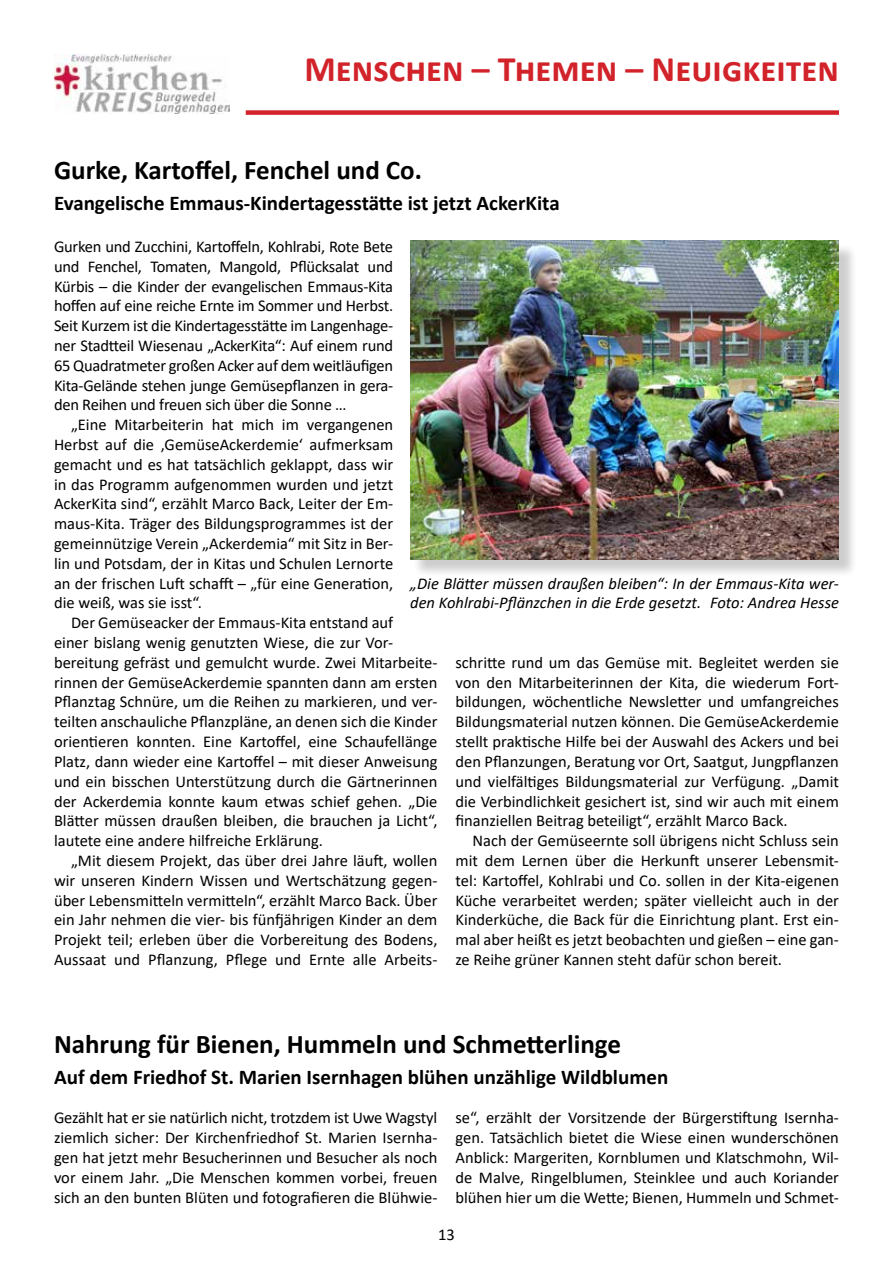
<style>
.page{position:relative;width:893px;height:1263px;background:#fff}
.page>*{position:absolute;margin:0;border:0;box-sizing:border-box;transform-origin:0 0}
.t1{font:700 36px "Calibri";color:#d2232a}
.t2{font:700 27px "Calibri";color:#000}
.t3{font:700 21px "Calibri";color:#000}
.t4{font:16.5px/19.8px "Calibri";color:#000;text-align:justify}
.t5{font:italic 16.5px/19.8px "Calibri";color:#000}
</style>
<div class="page">
<img style="left:54px;top:54px;width:176px;height:59px">
<div style="left:246px;top:110px;width:593px;height:5px;background:#d2232a"></div>
<div style="left:412px;top:243px;width:445px;height:335px;background:#000;opacity:.2"></div>
<img style="left:410px;top:241px;width:429px;height:318px">
<h1 class="t1" style="left:304px;top:44px;width:536px">Menschen – Themen – Neuigkeiten</h1>
<h2 class="t2" style="left:54px;top:151px;width:369px">Gurke, Kartoffel, Fenchel und Co.</h2>
<p class="t3" style="left:54px;top:188px;width:507px">Evangelische Emmaus-Kindertagesstätte ist jetzt AckerKita</p>
<p class="t4" style="left:54px;top:236px;width:341px">Gurken und Zucchini, Kartoffeln, Kohlrabi, Rote Bete und Fenchel, Tomaten, Mangold, Pflücksalat und Kürbis – die Kinder der evangelischen Emmaus-Kita hoffen auf eine reiche Ernte im Sommer und Herbst.<br>Seit Kurzem ist die Kindertagesstätte im Langenhage&shy;ner Stadtteil Wiesenau „AckerKita“: Auf einem rund 65 Quadratmeter großen Acker auf dem weitläufigen Kita-Gelände stehen junge Gemüsepflanzen in gera&shy;den Reihen und freuen sich über die Sonne …</p>
<p class="t4" style="left:54px;top:414px;width:341px;text-indent:17px">„Eine Mitarbeiterin hat mich im vergangenen Herbst auf die ‚GemüseAckerdemie‘ aufmerksam gemacht und es hat tatsächlich geklappt, dass wir in das Programm aufgenommen wurden und jetzt AckerKita sind“, erzählt Marco Back, Leiter der Em&shy;maus-Kita. Träger des Bildungsprogrammes ist der gemeinnützige Verein „Ackerdemia“ mit Sitz in Ber&shy;lin und Potsdam, der in Kitas und Schulen Lernorte an der frischen Luft schafft – „für eine Generation, die weiß, was sie isst“.</p>
<p class="t4" style="left:54px;top:612px;width:385px;text-align:left;text-indent:17px">Der Gemüseacker der Emmaus-Kita entstand auf<br>einer bislang wenig genutzten Wiese, die zur Vor&shy;bereitung gefräst und gemulcht wurde. Zwei Mitarbeite&shy;rinnen der GemüseAckerdemie spannten dann am ersten Pflanztag Schnüre, um die Reihen zu markieren, und ver&shy;teilten anschauliche Pflanzpläne, an denen sich die Kinder orientieren konnten. Eine Kartoffel, eine Schaufellänge Platz, dann wieder eine Kartoffel – mit dieser Anweisung und ein bisschen Unterstützung durch die Gärtnerinnen der Ackerdemia konnte kaum etwas schief gehen. „Die Blätter müssen draußen bleiben, die brauchen ja Licht“, lautete eine andere hilfreiche Erklärung.</p>
<p class="t4" style="left:54px;top:850px;width:385px;text-indent:17px">„Mit diesem Projekt, das über drei Jahre läuft, wollen wir unseren Kindern Wissen und Wertschätzung gegen&shy;über Lebensmitteln vermitteln“, erzählt Marco Back. Über ein Jahr nehmen die vier- bis fünfjährigen Kinder an dem Projekt teil; erleben über die Vorbereitung des Bodens, Aussaat und Pflanzung, Pflege und Ernte alle Arbeits-</p>
<p class="t5" style="left:410px;top:573px;width:430px">„Die Blätter müssen draußen bleiben“: In der Emmaus-Kita wer&shy;den Kohlrabi-Pflänzchen in die Erde gesetzt. Foto: Andrea Hesse</p>
<p class="t4" style="left:455px;top:652px;width:385px">schritte rund um das Gemüse mit. Begleitet werden sie von den Mitarbeiterinnen der Kita, die wiederum Fort&shy;bildungen, wöchentliche Newsletter und umfangreiches Bildungsmaterial nutzen können. Die GemüseAckerdemie stellt praktische Hilfe bei der Auswahl des Ackers und bei den Pflanzungen, Beratung vor Ort, Saatgut, Jungpflanzen und vielfältiges Bildungsmaterial zur Verfügung. „Damit die Verbindlichkeit gesichert ist, sind wir auch mit einem finanziellen Beitrag beteiligt“, erzählt Marco Back.</p>
<p class="t4" style="left:455px;top:830px;width:385px;text-indent:17px">Nach der Gemüseernte soll übrigens nicht Schluss sein mit dem Lernen über die Herkunft unserer Lebensmit&shy;tel: Kartoffel, Kohlrabi und Co. sollen in der Kita-eigenen Küche verarbeitet werden; später vielleicht auch in der Kinderküche, die Back für die Einrichtung plant. Erst ein&shy;mal aber heißt es jetzt beobachten und gießen – eine gan&shy;ze Reihe grüner Kannen steht dafür schon bereit.</p>
<h2 class="t2" style="left:54px;top:1024px;width:568px">Nahrung für Bienen, Hummeln und Schmetterlinge</h2>
<p class="t3" style="left:54px;top:1062px;width:616px">Auf dem Friedhof St. Marien Isernhagen blühen unzählige Wildblumen</p>
<p class="t4" style="left:54px;top:1107px;width:385px">Gezählt hat er sie natürlich nicht, trotzdem ist Uwe Wagstyl ziemlich sicher: Der Kirchenfriedhof St. Marien Isernha&shy;gen hat jetzt mehr Besucherinnen und Besucher als noch vor einem Jahr. „Die Menschen kommen vorbei, freuen sich an den bunten Blüten und fotografieren die Blühwie-</p>
<p class="t4" style="left:455px;top:1107px;width:385px">se“, erzählt der Vorsitzende der Bürgerstiftung Isernha&shy;gen. Tatsächlich bietet die Wiese einen wunderschönen Anblick: Margeriten, Kornblumen und Klatschmohn, Wil&shy;de Malve, Ringelblumen, Steinklee und auch Koriander blühen hier um die Wette; Bienen, Hummeln und Schmet-</p>
<p class="t4" style="left:438px;top:1224px;width:18px">13</p>
</div>
